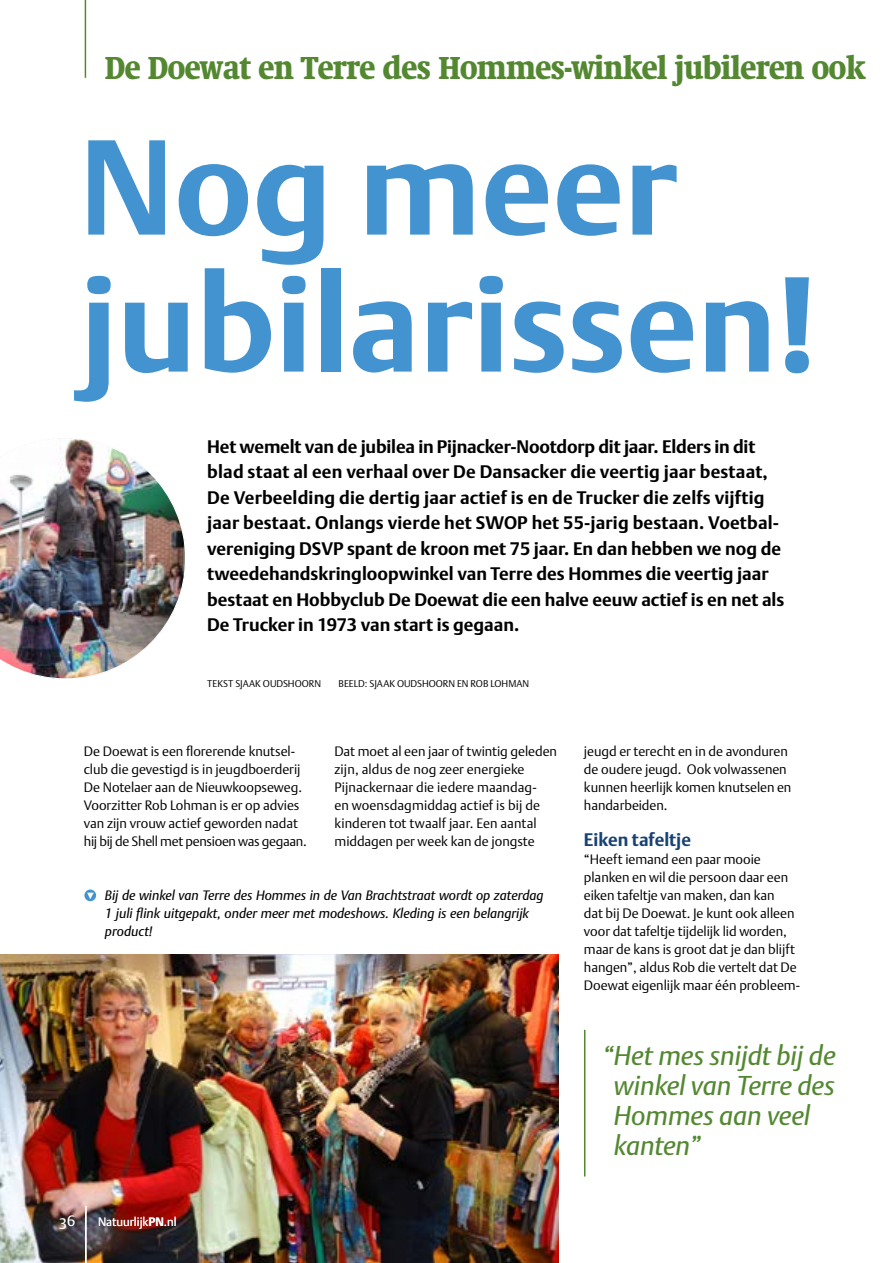
<style>
.page{position:relative;width:893px;height:1263px;background:#fff}
.page>*{position:absolute;margin:0;border:0;box-sizing:border-box;transform-origin:0 0}
.t1{font:700 133.5px/136.9px "DTL Argo ST";color:#4293d0}
.t2{font:33px "Swift Kompakt";letter-spacing:-.01em;color:#538831}
.t3{font:italic 27px/30px "DTL Argo ST";letter-spacing:-.005em;color:#538831}
.t4{font:700 18px/25.5px "DTL Argo T";color:#000}
.t5{font:700 18px "DTL Argo T";color:#174173}
.t6{font:15px "DTL Argo ST";color:#fff}
.t7{font:13.5px/18px "DTL Argo ST Light";color:#000}
.t8{font:italic 13.5px/18px "DTL Argo T";color:#000}
.t9{font:12px "DTL Argo T Light";color:#fff}
.t10{font:9.75px "DTL Argo ST Light";color:#000}
.s1{font-family:"DTL Argo ST";font-weight:700}
.s2{font-family:"DTL Argo ST Light"}
</style>
<div class="page">
<hr style="left:584px;top:1030px;width:1px;height:146px;background:#538831">
<img style="left:0;top:954px;width:558px;height:309px">
<div style="left:92px;top:1207px;width:91px;height:28px;background:#000;opacity:.3"></div>
<hr style="left:85px;top:1206px;width:2px;height:57px;background:#fff">
<hr style="left:85px;top:0;width:1px;height:78px;background:#538831">
<svg style="left:84px;top:889px;width:12px;height:12px"></svg>
<svg style="left:87px;top:893px;width:7px;height:6px"></svg>
<img style="left:0;top:438px;width:186px;height:241px">
<h2 class="t2" style="left:105px;top:49px;width:761px">De Doewat en Terre des Hommes-winkel jubileren ook</h2>
<h1 class="t1" style="left:80px;top:118px;width:740px">Nog meer jubilarissen!</h1>
<p class="t4" style="left:207px;top:433px;width:579px">Het wemelt van de jubilea in Pijnacker-Nootdorp dit jaar. Elders in dit blad staat al een verhaal over De Dansacker die veertig jaar bestaat, De Verbeelding die dertig jaar actief is en de Trucker die zelfs vijftig jaar bestaat. Onlangs vierde het SWOP het 55-jarig bestaan. Voetbal&shy;vereniging DSVP spant de kroon met 75 jaar. En dan hebben we nog de tweedehandskringloopwinkel van Terre des Hommes die veertig jaar bestaat en Hobbyclub De Doewat die een halve eeuw actief is en net als De Trucker in 1973 van start is gegaan.</p>
<p class="t10" style="left:207px;top:678px;width:115px">TEKST SJAAK OUDSHOORN</p>
<p class="t10" style="left:339px;top:678px;width:192px">BEELD: SJAAK OUDSHOORN EN ROB LOHMAN</p>
<p class="t7" style="left:84px;top:742px;width:224px">De Doewat is een florerende knutsel&shy;club die gevestigd is in jeugdboerderij De Notelaer aan de Nieuwkoopseweg.<br>Voorzitter Rob Lohman is er op advies van zijn vrouw actief geworden nadat hij bij de Shell met pensioen was gegaan.</p>
<p class="t7" style="left:584px;top:742px;width:209px">jeugd er terecht en in de avonduren de oudere jeugd. Ook volwassenen kunnen heerlijk komen knutselen en handarbeiden.</p>
<p class="t7" style="left:334px;top:742px;width:224px">Dat moet al een jaar of twintig geleden zijn, aldus de nog zeer energieke Pijnackernaar die iedere maandag-<br>en woensdagmiddag actief is bij de kinderen tot twaalf jaar. Een aantal middagen per week kan de jongste</p>
<h3 class="t5" style="left:584px;top:829px;width:109px">Eiken tafeltje</h3>
<p class="t7" style="left:584px;top:850px;width:218px">“Heeft iemand een paar mooie planken en wil die persoon daar een eiken tafeltje van maken, dan kan<br>dat bij De Doewat. Je kunt ook alleen voor dat tafeltje tijdelijk lid worden, maar de kans is groot dat je dan blijft hangen”, aldus Rob die vertelt dat De Doewat eigenlijk maar één probleem-</p>
<p class="t8" style="left:105px;top:886px;width:440px">Bij de winkel van Terre des Hommes in de Van Brachtstraat wordt op zaterdag<br>1 juli flink uitgepakt, onder meer met modeshows. Kleding is een belangrijk product!</p>
<p class="t6" style="left:60px;top:1212px;width:18px">36</p>
<p class="t9" style="left:98px;top:1214px;width:80px">Natuurlijk<span class="s1">PN</span><span class="s2">.nl</span></p>
<h3 class="t3" style="left:614px;top:1040px;width:223px;text-indent:-12px">“Het mes snijdt bij de winkel van Terre des<br>Hommes aan veel kanten”</h3>
</div>
